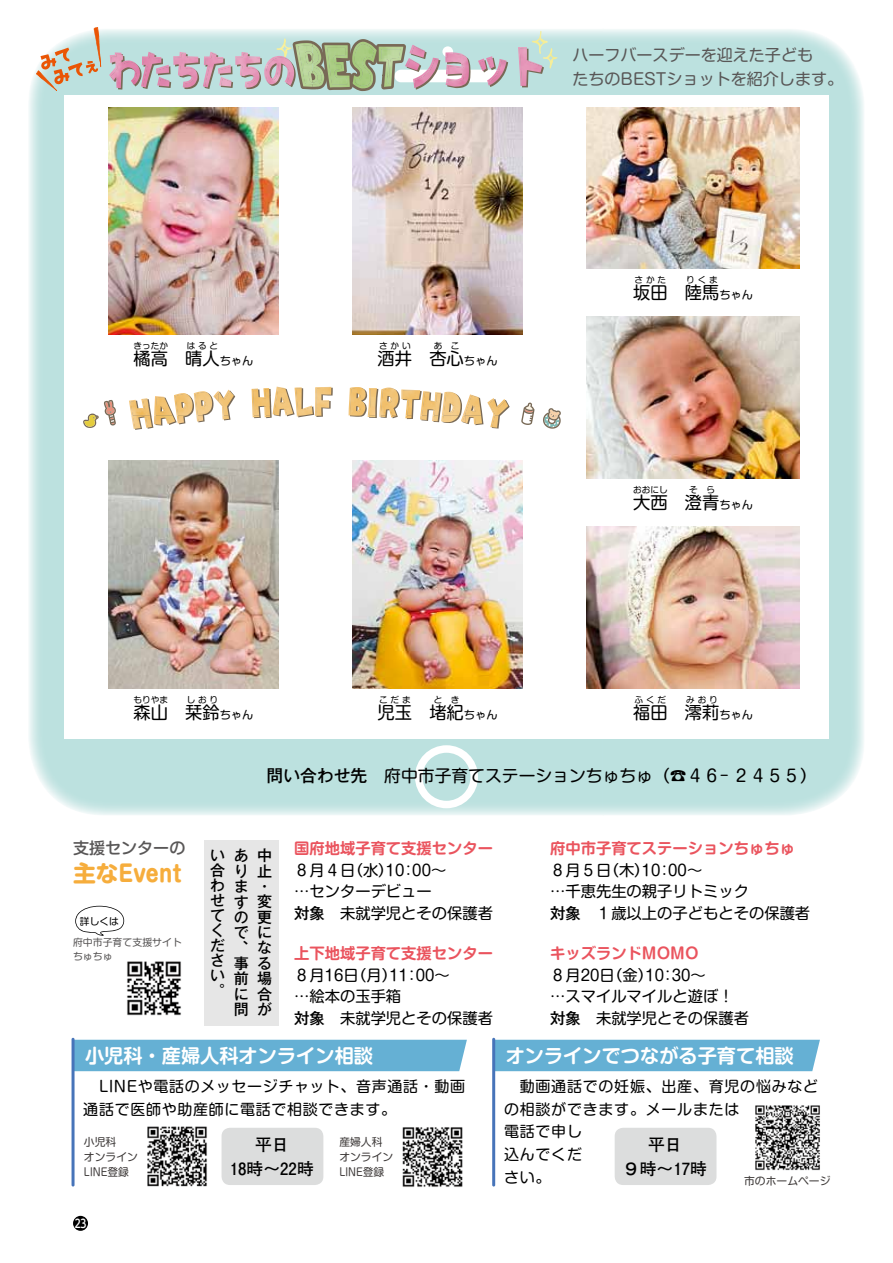
<style>
.page{position:relative;width:893px;height:1263px;background:#fff}
.page>*{position:absolute;margin:0;border:0;box-sizing:border-box;transform-origin:0 0}
.t1{font:700 22.8px "Shin M Go Pro";color:#f6ad3c}
.t2{font:700 19.2px "Shin M Go Pro De";color:#fff}
.t3{font:17.25px "Shin M Go Pro";color:#000}
.t4{font:16.8px "Shin M Go Pro";color:#000}
.t5{font:700 16.8px/23.5px "Futo Go B101 Pro";color:#000;text-align:center}
.t6{font:16.05px/23.5px "Shin M Go Pro";color:#595757}
.t7{font:500 16.05px "Shin M Go Pro";color:#595757}
.t8{font:15.3px/21.8px "Shin M Go Pro";color:#000}
.t9{font:700 15.3px "Shin M Go Pro De";color:#ea545e}
.t10{font:15px/22.5px "Shin M Go Pro";letter-spacing:.045em;color:#000}
.t11{font:500 15px/15.5px "Gothic MB101 Pro";color:#000}
.t12{font:500 11.7px "UD Shin M Go Pro";color:#fff}
.t13{font:11.25px "Shin M Go Pro";color:#000}
.t14{font:10.8px/15px "Shin M Go Pro";color:#3e3a39}
.t15{font:9.9px/13.5px "Shin M Go Pro";color:#595757}
.t16{font:9.75px "Shin M Go Pro";color:#000}
.t17{font:8.7px "Shin M Go Pro";letter-spacing:.335em;color:#000}
.s1{font-size:17.25px}
.s2{font-family:"Gothic MB101 Pro";font-weight:500}
</style>
<div class="page">
<svg style="left:415px;top:745px;width:63px;height:63px"></svg>
<svg style="left:36px;top:27px;width:65px;height:64px"></svg>
<img style="left:532px;top:31px;width:16px;height:17px">
<img style="left:544px;top:48px;width:13px;height:20px">
<img style="left:276px;top:38px;width:16px;height:1px">
<img style="left:109px;top:52px;width:2px;height:36px">
<svg style="left:111px;top:39px;width:433px;height:52px;background:#bdc0bd"></svg>
<img style="left:379px;top:47px;width:24px;height:40px">
<svg style="left:130px;top:391px;width:105px;height:39px"></svg>
<img style="left:218px;top:391px;width:16px;height:24px">
<img style="left:252px;top:388px;width:1px;height:27px">
<svg style="left:253px;top:387px;width:80px;height:31px"></svg>
<img style="left:315px;top:387px;width:16px;height:28px">
<img style="left:316px;top:388px;width:15px;height:27px">
<img style="left:350px;top:387px;width:12px;height:1px">
<svg style="left:349px;top:388px;width:134px;height:37px"></svg>
<img style="left:466px;top:394px;width:13px;height:18px">
<svg style="left:490px;top:404px;width:20px;height:25px"></svg>
<img style="left:489px;top:399px;width:19px;height:16px">
<svg style="left:521px;top:403px;width:14px;height:22px"></svg>
<svg style="left:543px;top:408px;width:18px;height:21px"></svg>
<svg style="left:83px;top:400px;width:33px;height:28px"></svg>
<div style="left:75px;top:1040px;width:392px;height:31px;background:#65b0d4"></div>
<div style="left:495px;top:1040px;width:325px;height:31px;background:#65b0d4"></div>
<hr style="left:72px;top:1038px;width:3px;height:148px;background:#4774b9;border-radius:2px">
<hr style="left:492px;top:1038px;width:3px;height:148px;background:#4774b9;border-radius:2px">
<div style="left:222px;top:1128px;width:101px;height:57px;background:#dcdddd;border-radius:9px"></div>
<div style="left:615px;top:1128px;width:101px;height:57px;background:#dcdddd;border-radius:9px"></div>
<svg style="left:75px;top:906px;width:49px;height:30px"></svg>
<img style="left:127px;top:961px;width:54px;height:55px">
<img style="left:147px;top:1126px;width:60px;height:61px">
<img style="left:402px;top:1127px;width:61px;height:60px">
<img style="left:755px;top:1105px;width:65px;height:66px">
<img style="left:353px;top:107px;width:170px;height:228px">
<img style="left:353px;top:461px;width:170px;height:227px">
<img style="left:109px;top:107px;width:170px;height:228px">
<img style="left:109px;top:461px;width:170px;height:227px">
<img style="left:587px;top:107px;width:212px;height:162px">
<img style="left:587px;top:317px;width:212px;height:162px">
<img style="left:587px;top:527px;width:212px;height:161px">
<div style="left:204px;top:840px;width:74px;height:185px;background:#e6e6e6"></div>
<div style="left:73px;top:1216px;width:15px;height:15px;background:#000;border-radius:50%"></div>
<p class="t6" style="left:572px;top:42px;width:272px">ハーフバースデーを迎えた子ども<br>たちのBESTショットを紹介します。</p>
<p class="t17" style="left:133px;top:339px;width:36px">きったか</p>
<p class="t17" style="left:187px;top:339px;width:33px">はると</p>
<p class="t13" style="left:202px;top:352px;width:52px"><span class="s1">人</span>ちゃん</p>
<p class="t3" style="left:133px;top:345px;width:71px">橘高 晴</p>
<p class="t17" style="left:379px;top:339px;width:33px">さかい</p>
<p class="t17" style="left:434px;top:339px;width:27px">あ こ</p>
<p class="t13" style="left:447px;top:352px;width:52px"><span class="s1">心</span>ちゃん</p>
<p class="t3" style="left:378px;top:345px;width:70px">酒井 杏</p>
<p class="t17" style="left:635px;top:273px;width:33px">さかた</p>
<p class="t17" style="left:686px;top:273px;width:33px">りくま</p>
<p class="t13" style="left:702px;top:286px;width:52px"><span class="s1">馬</span>ちゃん</p>
<p class="t3" style="left:633px;top:279px;width:70px">坂田 陸</p>
<p class="t17" style="left:633px;top:482px;width:36px">おおにし</p>
<p class="t17" style="left:689px;top:482px;width:27px">そ ら</p>
<p class="t13" style="left:702px;top:496px;width:52px"><span class="s1">青</span>ちゃん</p>
<p class="t3" style="left:633px;top:488px;width:70px">大西 澄</p>
<p class="t17" style="left:133px;top:692px;width:36px">もりやま</p>
<p class="t17" style="left:187px;top:692px;width:33px">しおり</p>
<p class="t13" style="left:202px;top:705px;width:52px"><span class="s1">鈴</span>ちゃん</p>
<p class="t3" style="left:133px;top:698px;width:71px">森山 栞</p>
<p class="t17" style="left:379px;top:692px;width:33px">こだま</p>
<p class="t17" style="left:434px;top:692px;width:27px">と き</p>
<p class="t13" style="left:447px;top:705px;width:52px"><span class="s1">紀</span>ちゃん</p>
<p class="t3" style="left:378px;top:698px;width:70px">児玉 堵</p>
<p class="t17" style="left:635px;top:692px;width:33px">ふくだ</p>
<p class="t17" style="left:686px;top:692px;width:33px">みおり</p>
<p class="t13" style="left:702px;top:705px;width:52px"><span class="s1">莉</span>ちゃん</p>
<p class="t3" style="left:633px;top:698px;width:70px">福田 澪</p>
<p class="t4" style="left:267px;top:762px;width:552px"><span class="s2">問い合わせ先</span>　府中市子育てステーションちゅちゅ（☎４６︲ ２４５５）</p>
<p class="t7" style="left:73px;top:835px;width:114px">支援センターの</p>
<h1 class="t1" style="left:73px;top:855px;width:110px">主なEvent</h1>
<p class="t16" style="left:80px;top:913px;width:41px">詳しくは</p>
<p class="t15" style="left:73px;top:935px;width:110px">府中市子育て支援サイトちゅちゅ</p>
<p class="t11" style="left:210px;top:846px;width:16px;line-height:15px">い合わせてください。</p>
<p class="t11" style="left:234px;top:846px;width:16px">ありますので、事前に問</p>
<p class="t11" style="left:257px;top:846px;width:16px">中止・変更になる場合が</p>
<p class="t9" style="left:294px;top:835px;width:200px">国府地域子育て支援センター</p>
<p class="t8" style="left:294px;top:857px;width:200px">８月４日（水）10：00～<br>…センターデビュー<br><span class="s2">対象</span>　未就学児とその保護者</p>
<p class="t9" style="left:294px;top:940px;width:200px">上下地域子育て支援センター</p>
<p class="t8" style="left:294px;top:962px;width:200px">８月16日（月）11：00～<br>…絵本の玉手箱<br><span class="s2">対象</span>　未就学児とその保護者</p>
<p class="t9" style="left:550px;top:835px;width:246px">府中市子育てステーションちゅちゅ</p>
<p class="t8" style="left:550px;top:857px;width:262px">８月５日（木）10：00～<br>…千恵先生の親子リトミック<br><span class="s2">対象</span>　１歳以上の子どもとその保護者</p>
<p class="t9" style="left:550px;top:940px;width:150px">キッズランドMOMO</p>
<p class="t8" style="left:550px;top:962px;width:200px">８月20日（金）10：30～<br>…スマイルマイルと遊ぼ！<span class="s2">対象</span>　未就学児とその保護者</p>
<p class="t2" style="left:85px;top:1040px;width:289px">小児科・産婦人科オンライン相談</p>
<p class="t2" style="left:506px;top:1040px;width:289px">オンラインでつながる子育て相談</p>
<p class="t10" style="left:83px;top:1074px;width:383px">　LINEや電話のメッセージチャット、音声通話・動画通話で医師や助産師に電話で相談できます。</p>
<p class="t10" style="left:504px;top:1074px;width:316px">　動画通話での妊娠、出産、育児の悩みなどの相談ができます。メールまたは<br>電話で申し<br>込んでくだ<br>さい。</p>
<p class="t14" style="left:84px;top:1133px;width:55px">小児科<br>オンライン<br>LINE登録</p>
<p class="t14" style="left:339px;top:1133px;width:56px">産婦人科オンライン<br>LINE登録</p>
<p class="t5" style="left:230px;top:1131px;width:85px">平日<br>₁₈時～₂₂時</p>
<p class="t5" style="left:623px;top:1131px;width:85px">平日<br>９時～₁₇時</p>
<p class="t14" style="left:744px;top:1172px;width:88px">市のホームページ</p>
<p class="t12" style="left:75px;top:1214px;width:13px">2₃</p>
</div>
